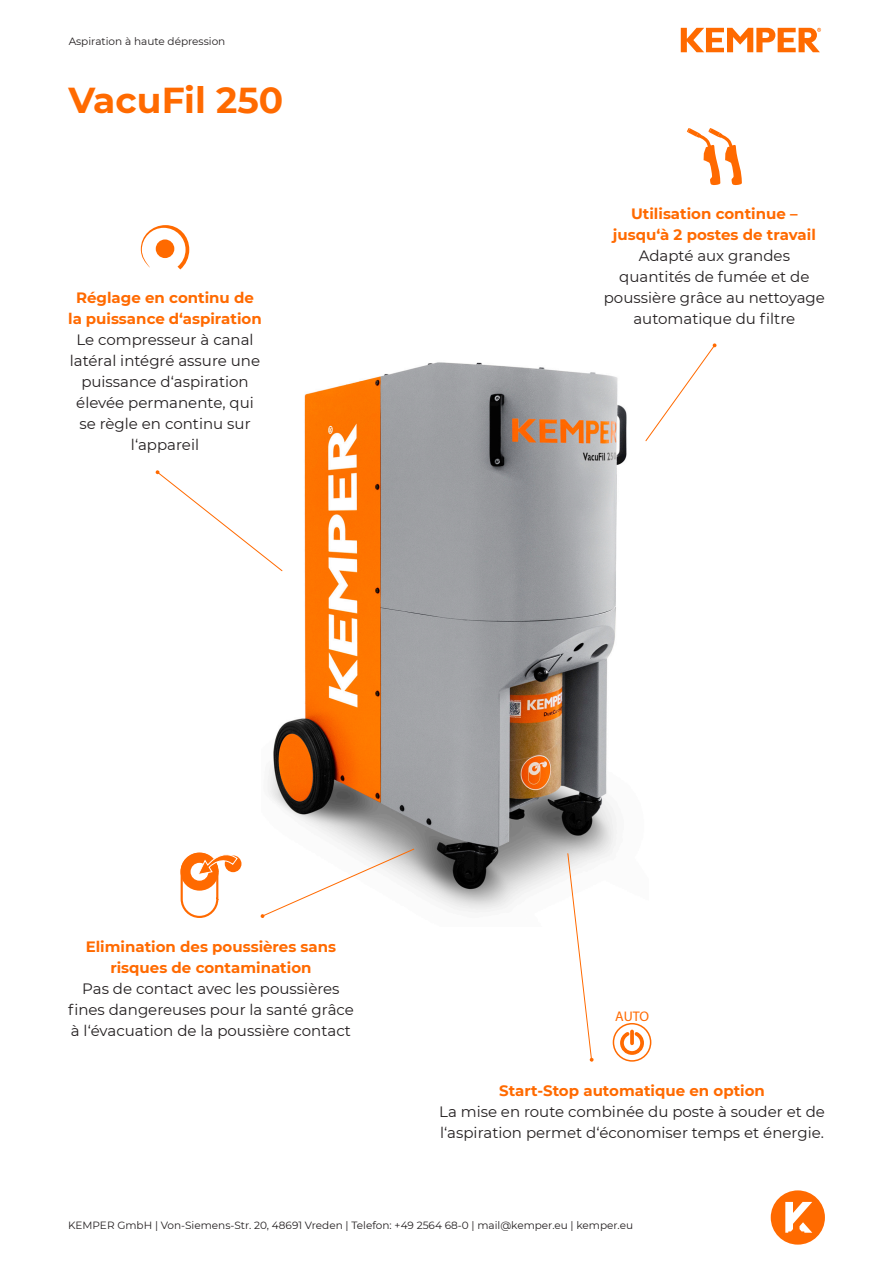
<style>
.page{position:relative;width:893px;height:1263px;background:#fff}
.page>*{position:absolute;margin:0;border:0;box-sizing:border-box;transform-origin:0 0}
.t1{font:700 36px "Montserrat";color:#ff6a00}
.t2{font:15px/21px "Montserrat";color:#231f20;text-align:center}
.t3{font:700 15px/21px "Montserrat";color:#ff6a00;text-align:center}
.t4{font:13.95px "Myriad Pro";color:#ff6a00}
.t5{font:10.5px "Montserrat";color:#231f20}
.s1{font-size:14.1px}
</style>
<div class="page">
<svg style="left:771px;top:1190px;width:54px;height:54px"></svg>
<svg style="left:681px;top:28px;width:140px;height:24px"></svg>
<img style="left:268px;top:362px;width:379px;height:551px">
<svg style="left:567px;top:853px;width:27px;height:209px"></svg>
<svg style="left:260px;top:849px;width:154px;height:69px"></svg>
<svg style="left:155px;top:470px;width:127px;height:101px"></svg>
<svg style="left:645px;top:343px;width:71px;height:98px"></svg>
<div style="left:225px;top:855px;width:16px;height:17px;background:#ff6a00;border-radius:50%"></div>
<svg style="left:180px;top:852px;width:58px;height:66px"></svg>
<svg style="left:141px;top:225px;width:48px;height:44px"></svg>
<svg style="left:618px;top:1032px;width:28px;height:25px"></svg>
<div style="left:613px;top:1023px;width:38px;height:39px;border:2px solid #ff6a00;border-radius:50%"></div>
<svg style="left:687px;top:128px;width:55px;height:57px"></svg>
<p class="t5" style="left:69px;top:35px;width:158px">Aspiration à haute dépression</p>
<h1 class="t1" style="left:68px;top:74px;width:216px">VacuFil 250</h1>
<p class="t3" style="left:68px;top:286px;width:195px">Réglage en continu de la puissance d‘aspiration</p>
<p class="t2" style="left:70px;top:329px;width:192px">Le compresseur à canal latéral intégré assure une puissance d‘aspiration élevée permanente, qui se règle en continu sur l‘appareil</p>
<p class="t3" style="left:613px;top:202px;width:205px">Utilisation continue – jusqu‘à 2 postes de travail</p>
<p class="t2" style="left:604px;top:244px;width:223px">Adapté aux grandes quantités de fumée et de poussière grâce au nettoyage automatique du filtre</p>
<p class="t3" style="left:86px;top:935px;width:252px;line-height:21.6px">Elimination des poussières sans risques de contamination</p>
<p class="t2" style="left:68px;top:978px;width:287px">Pas de contact avec les poussières fines dangereuses pour la santé grâce à l‘évacuation de la poussière contact</p>
<p class="t4" style="left:615px;top:1007px;width:36px"><span class="s1">A</span>UTO</p>
<p class="t3" style="left:499px;top:1079px;width:267px">Start-Stop automatique en option</p>
<p class="t2" style="left:439px;top:1100px;width:387px;text-align:left">La mise en route combinée du poste à souder et de l‘aspiration permet d‘économiser temps et énergie.</p>
<p class="t5" style="left:68px;top:1218px;width:567px">KEMPER GmbH | Von-Siemens-Str. 20, 48691 Vreden | Telefon: +49 2564 68-0 | mail@kemper.eu | kemper.eu</p>
</div>
